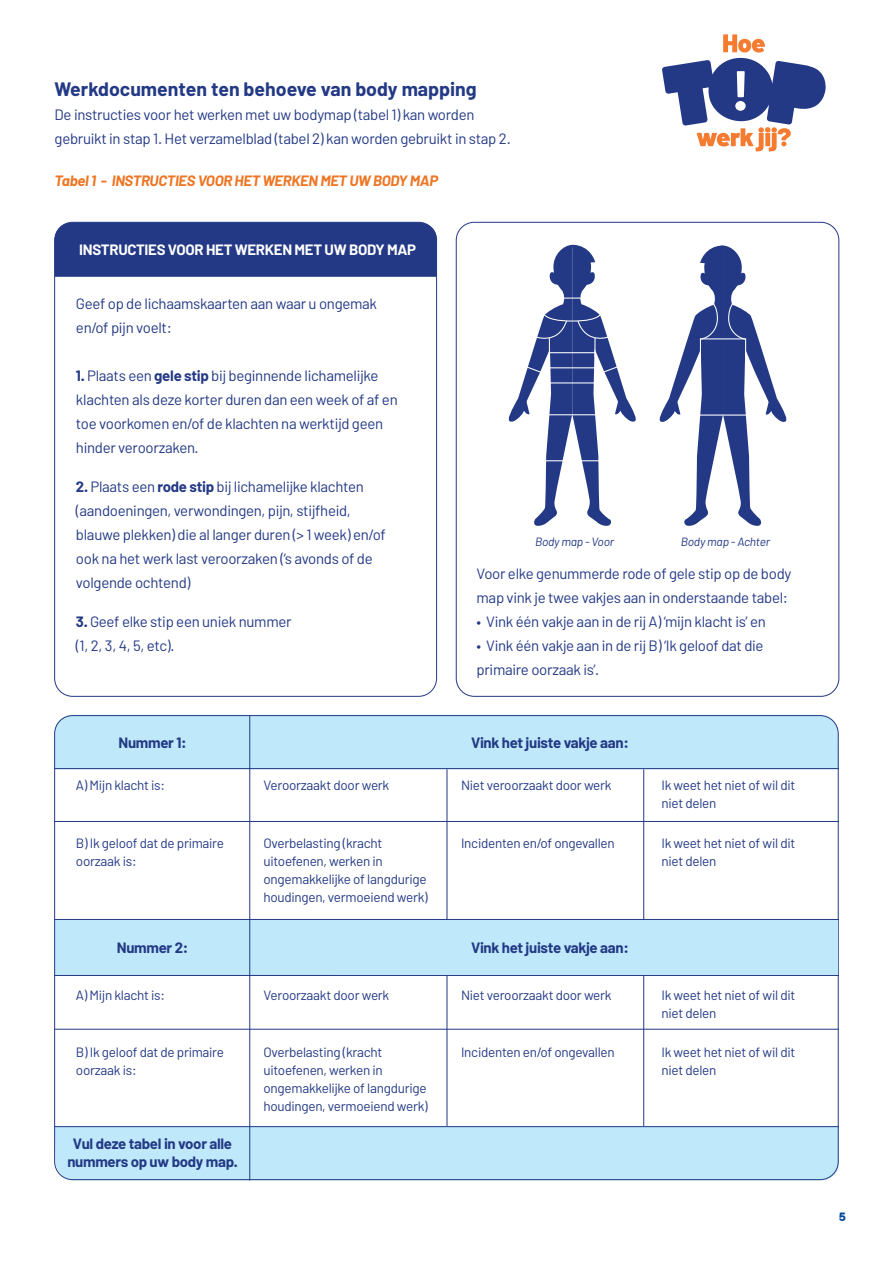
<style>
.page{position:relative;width:893px;height:1263px;background:#fff}
.page>*{position:absolute;margin:0;border:0;box-sizing:border-box;transform-origin:0 0}
.t1{font:700 19.5px "Barlow";color:#233985}
.t2{font:15px/24px "Barlow";letter-spacing:-.02em;color:#233985}
.t3{font:700 15px/18px "Barlow";letter-spacing:-.02em;color:#233985;text-align:center}
.t4{font:italic 700 15px "Barlow";letter-spacing:-.02em;color:#ee7523}
.t5{font:700 15px "Barlow";letter-spacing:-.02em;color:#fff}
.t6{font:13.5px/18px "Barlow";letter-spacing:-.02em;color:#233985}
.t7{font:700 13.5px "TT Commons";color:#01479d}
.t8{font:italic 12px "Barlow";letter-spacing:-.02em;color:#233985}
.s1{font-weight:700}
</style>
<div class="page">
<svg style="left:723px;top:34px;width:42px;height:18px"></svg>
<svg style="left:662px;top:58px;width:164px;height:93px"></svg>
<div style="left:55px;top:920px;width:782px;height:55px;background:#bfe8fa"></div>
<svg style="left:508px;top:245px;width:128px;height:281px"></svg>
<svg style="left:659px;top:246px;width:128px;height:280px"></svg>
<hr style="left:696px;top:414px;width:53px;height:2px;background:#fff">
<div style="left:55px;top:222px;width:382px;height:55px;background:#233985"></div>
<hr style="left:447px;top:716px;width:1px;height:411px;background:#233985">
<hr style="left:643px;top:716px;width:1px;height:411px;background:#233985">
<div style="left:56px;top:715px;width:781px;height:53px;background:#bfe8fa"></div>
<div style="left:55px;top:1127px;width:784px;height:53px;background:#bfe8fa"></div>
<hr style="left:249px;top:716px;width:1px;height:464px;background:#233985">
<hr style="left:55px;top:821px;width:784px;height:1px;background:#233985">
<hr style="left:55px;top:1029px;width:784px;height:1px;background:#233985">
<hr style="left:55px;top:1126px;width:784px;height:1px;background:#233985">
<hr style="left:55px;top:919px;width:784px;height:1px;background:#233985">
<hr style="left:55px;top:768px;width:784px;height:1px;background:#233985">
<hr style="left:55px;top:975px;width:784px;height:1px;background:#233985">
<div style="left:334px;top:920px;width:503px;height:55px;background:#bfe8fa"></div>
<h1 class="t1" style="left:55px;top:77px;width:423px">Werkdocumenten ten behoeve van body mapping</h1>
<p class="t2" style="left:55px;top:103px;width:458px">De instructies voor het werken met uw bodymap (tabel 1) kan worden gebruikt in stap 1. Het verzamelblad (tabel 2) kan worden gebruikt in stap 2.</p>
<p class="t4" style="left:55px;top:172px;width:385px">Tabel 1 - INSTRUCTIES VOOR HET WERKEN MET UW BODY MAP</p>
<p class="t5" style="left:79px;top:240px;width:338px">INSTRUCTIES VOOR HET WERKEN MET UW BODY MAP</p>
<p class="t2" style="left:76px;top:291px;width:303px">Geef op de lichaamskaarten aan waar u ongemak en/of pijn voelt:</p>
<p class="t2" style="left:76px;top:363px;width:323px"><span class="s1">1.</span> Plaats een <span class="s1">gele stip</span> bij beginnende lichamelijke klachten als deze korter duren dan een week of af en toe voorkomen en/of de klachten na werktijd geen hinder veroorzaken.</p>
<p class="t2" style="left:76px;top:474px;width:311px"><span class="s1">2.</span> Plaats een <span class="s1">rode stip</span> bij lichamelijke klachten (aandoeningen, verwondingen, pijn, stijfheid, blauwe plekken) die al langer duren (&gt; 1 week) en/of ook na het werk last veroorzaken (‘s avonds of de volgende ochtend)</p>
<p class="t2" style="left:76px;top:609px;width:217px"><span class="s1">3.</span> Geef elke stip een uniek nummer (1, 2, 3, 4, 5, etc).</p>
<p class="t8" style="left:535px;top:535px;width:81px">Body map - Voor</p>
<p class="t8" style="left:681px;top:535px;width:91px">Body map - Achter</p>
<p class="t2" style="left:477px;top:561px;width:316px">Voor elke genummerde rode of gele stip op de body map vink je twee vakjes aan in onderstaande tabel:</p>
<p class="t2" style="left:477px;top:609px;width:291px">• Vink één vakje aan in de rij A) ‘mijn klacht is’ en</p>
<p class="t2" style="left:477px;top:633px;width:289px">• Vink één vakje aan in de rij B) ‘Ik geloof dat die primaire oorzaak is’.</p>
<p class="t3" style="left:118px;top:733px;width:70px">Nummer 1:</p>
<p class="t3" style="left:471px;top:733px;width:159px">Vink het juiste vakje aan:</p>
<p class="t6" style="left:76px;top:776px;width:91px">A) Mijn klacht is:</p>
<p class="t6" style="left:263px;top:776px;width:127px">Veroorzaakt door werk</p>
<p class="t6" style="left:461px;top:776px;width:152px">Niet veroorzaakt door werk</p>
<p class="t6" style="left:661px;top:776px;width:135px">Ik weet het niet of wil dit niet delen</p>
<p class="t6" style="left:76px;top:834px;width:150px">B) Ik geloof dat de primaire oorzaak is:</p>
<p class="t6" style="left:263px;top:834px;width:166px">Overbelasting (kracht uitoefenen, werken in ongemakkelijke of langdurige houdingen, vermoeiend werk)</p>
<p class="t6" style="left:461px;top:833px;width:155px">Incidenten en/of ongevallen</p>
<p class="t6" style="left:661px;top:833px;width:135px">Ik weet het niet of wil dit niet delen</p>
<p class="t3" style="left:117px;top:939px;width:73px">Nummer 2:</p>
<p class="t3" style="left:471px;top:939px;width:159px">Vink het juiste vakje aan:</p>
<p class="t6" style="left:76px;top:985px;width:91px">A) Mijn klacht is:</p>
<p class="t6" style="left:263px;top:985px;width:127px">Veroorzaakt door werk</p>
<p class="t6" style="left:461px;top:985px;width:152px">Niet veroorzaakt door werk</p>
<p class="t6" style="left:661px;top:985px;width:135px">Ik weet het niet of wil dit niet delen</p>
<p class="t6" style="left:76px;top:1043px;width:150px">B) Ik geloof dat de primaire oorzaak is:</p>
<p class="t6" style="left:263px;top:1043px;width:166px">Overbelasting (kracht uitoefenen, werken in ongemakkelijke of langdurige houdingen, vermoeiend werk)</p>
<p class="t6" style="left:461px;top:1043px;width:155px">Incidenten en/of ongevallen</p>
<p class="t6" style="left:661px;top:1043px;width:135px">Ik weet het niet of wil dit niet delen</p>
<p class="t3" style="left:67px;top:1134px;width:172px">Vul deze tabel in voor alle nummers op uw body map.</p>
<p class="t7" style="left:839px;top:1208px;width:9px">5</p>
</div>
